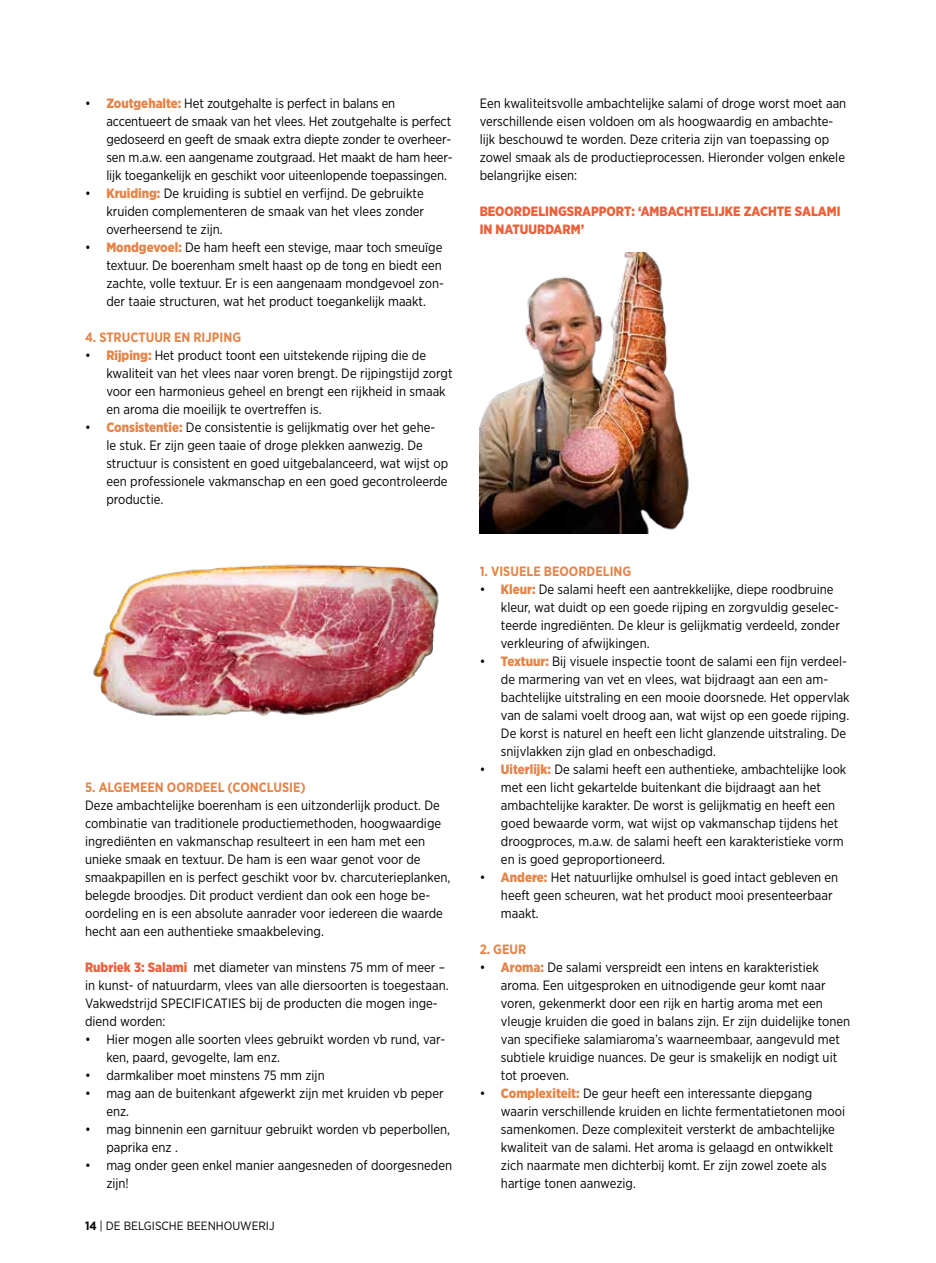
<style>
.page{position:relative;width:936px;height:1263px;background:#fff}
.page>*{position:absolute;margin:0;border:0;box-sizing:border-box;transform-origin:0 0}
.t1{font:13.5px/18px "Gotham Narrow";color:#000}
.t2{font:700 13.5px "Gotham Narrow";color:#e48448}
.t3{font:900 13.5px/18px "Gotham Narrow";color:#ec613a}
.t4{font:12px "Gotham Narrow";color:#000}
.s1{font-weight:900;color:#e48448}
.s2{font-weight:900;color:#ec613a}
.s3{font-weight:700}
</style>
<div class="page">
<img style="left:93px;top:564px;width:346px;height:152px">
<img style="left:479px;top:252px;width:210px;height:282px">
<p class="t1" style="left:106px;top:94px;width:348px;text-indent:-21px">• <span class="s1">Zoutgehalte:</span> Het zoutgehalte is perfect in balans en accentueert de smaak van het vlees. Het zoutgehalte is perfect gedoseerd en geeft de smaak extra diepte zonder te overheer&shy;sen m.a.w. een aangename zoutgraad. Het maakt de ham heer&shy;lijk toegankelijk en geschikt voor uiteenlopende toepassingen.</p>
<p class="t1" style="left:106px;top:184px;width:319px;text-align:justify;text-indent:-21px">• <span class="s1">Kruiding:</span> De kruiding is subtiel en verfijnd. De gebruikte kruiden complementeren de smaak van het vlees zonder overheersend te zijn.</p>
<p class="t1" style="left:106px;top:238px;width:339px;text-indent:-21px">• <span class="s1">Mondgevoel:</span> De ham heeft een stevige, maar toch smeuïge textuur. De boerenham smelt haast op de tong en biedt een zachte, volle textuur. Er is een aangenaam mondgevoel zon&shy;der taaie structuren, wat het product toegankelijk maakt.</p>
<p class="t2" style="left:85px;top:329px;width:157px">4. STRUCTUUR EN RIJPING</p>
<p class="t1" style="left:106px;top:346px;width:347px;text-indent:-21px">• <span class="s1">Rijping:</span> Het product toont een uitstekende rijping die de kwaliteit van het vlees naar voren brengt. De rijpingstijd zorgt voor een harmonieus geheel en brengt een rijkheid in smaak en aroma die moeilijk te overtreffen is.</p>
<p class="t1" style="left:106px;top:418px;width:343px;text-indent:-21px">• <span class="s1">Consistentie:</span> De consistentie is gelijkmatig over het gehe&shy;le stuk. Er zijn geen taaie of droge plekken aanwezig. De structuur is consistent en goed uitgebalanceerd, wat wijst op een professionele vakmanschap en een goed gecontroleerde productie.</p>
<p class="t2" style="left:85px;top:779px;width:222px">5. ALGEMEEN OORDEEL (CONCLUSIE)</p>
<p class="t1" style="left:85px;top:796px;width:367px">Deze ambachtelijke boerenham is een uitzonderlijk product. De combinatie van traditionele productiemethoden, hoogwaardige ingrediënten en vakmanschap resulteert in een ham met een unieke smaak en textuur. De ham is een waar genot voor de smaakpapillen en is perfect geschikt voor bv. charcuterieplanken, belegde broodjes. Dit product verdient dan ook een hoge be&shy;oordeling en is een absolute aanrader voor iedereen die waarde hecht aan een authentieke smaakbeleving.</p>
<p class="t1" style="left:85px;top:958px;width:365px"><span class="s2">Rubriek 3: Salami</span> met diameter van minstens 75 mm of meer – in kunst- of natuurdarm, vlees van alle diersoorten is toegestaan.<br>Vakwedstrijd SPECIFICATIES bij de producten die mogen inge&shy;diend worden:</p>
<p class="t1" style="left:106px;top:1030px;width:340px;text-indent:-21px">• Hier mogen alle soorten vlees gebruikt worden vb rund, var&shy;ken, paard, gevogelte, lam enz.</p>
<p class="t1" style="left:85px;top:1066px;width:241px">• darmkaliber moet minstens 75 mm zijn</p>
<p class="t1" style="left:106px;top:1084px;width:339px;text-indent:-21px">• mag aan de buitenkant afgewerkt zijn met kruiden vb peper enz.</p>
<p class="t1" style="left:106px;top:1120px;width:345px;text-indent:-21px">• mag binnenin een garnituur gebruikt worden vb peperbollen, paprika enz .</p>
<p class="t1" style="left:106px;top:1156px;width:347px;text-indent:-21px">• mag onder geen enkel manier aangesneden of doorgesneden zijn!</p>
<p class="t4" style="left:85px;top:1218px;width:191px"><span class="s3">14</span> | DE BELGISCHE BEENHOUWERIJ</p>
<p class="t1" style="left:479px;top:94px;width:368px">Een kwaliteitsvolle ambachtelijke salami of droge worst moet aan verschillende eisen voldoen om als hoogwaardig en ambachte&shy;lijk beschouwd te worden. Deze criteria zijn van toepassing op zowel smaak als de productieprocessen. Hieronder volgen enkele belangrijke eisen:</p>
<p class="t3" style="left:479px;top:202px;width:362px">BEOORDELINGSRAPPORT: ‘AMBACHTELIJKE ZACHTE SALAMI<br>IN NATUURDARM’</p>
<p class="t2" style="left:479px;top:563px;width:153px">1. VISUELE BEOORDELING</p>
<p class="t1" style="left:501px;top:580px;width:340px;text-indent:-21px">• <span class="s1">Kleur:</span> De salami heeft een aantrekkelijke, diepe roodbruine kleur, wat duidt op een goede rijping en zorgvuldig geselec&shy;teerde ingrediënten. De kleur is gelijkmatig verdeeld, zonder verkleuring of afwijkingen.</p>
<p class="t1" style="left:501px;top:652px;width:350px;text-indent:-21px">• <span class="s1">Textuur:</span> Bij visuele inspectie toont de salami een fijn verdeel&shy;de marmering van vet en vlees, wat bijdraagt aan een am&shy;bachtelijke uitstraling en een mooie doorsnede. Het oppervlak van de salami voelt droog aan, wat wijst op een goede rijping.<br>De korst is naturel en heeft een licht glanzende uitstraling. De snijvlakken zijn glad en onbeschadigd.</p>
<p class="t1" style="left:501px;top:760px;width:347px;text-indent:-21px">• <span class="s1">Uiterlijk:</span> De salami heeft een authentieke, ambachtelijke look met een licht gekartelde buitenkant die bijdraagt aan het ambachtelijke karakter. De worst is gelijkmatig en heeft een goed bewaarde vorm, wat wijst op vakmanschap tijdens het droogproces, m.a.w. de salami heeft een karakteristieke vorm en is goed geproportioneerd.</p>
<p class="t1" style="left:501px;top:868px;width:339px;text-indent:-21px">• <span class="s1">Andere:</span> Het natuurlijke omhulsel is goed intact gebleven en heeft geen scheuren, wat het product mooi presenteerbaar maakt.</p>
<p class="t2" style="left:479px;top:941px;width:48px">2. GEUR</p>
<p class="t1" style="left:501px;top:958px;width:351px;text-indent:-21px">• <span class="s1">Aroma:</span> De salami verspreidt een intens en karakteristiek aroma. Een uitgesproken en uitnodigende geur komt naar voren, gekenmerkt door een rijk en hartig aroma met een vleugje kruiden die goed in balans zijn. Er zijn duidelijke tonen van specifieke salamiaroma’s waarneembaar, aangevuld met subtiele kruidige nuances. De geur is smakelijk en nodigt uit tot proeven.</p>
<p class="t1" style="left:501px;top:1084px;width:345px;text-indent:-21px">• <span class="s1">Complexiteit:</span> De geur heeft een interessante diepgang waarin verschillende kruiden en lichte fermentatietonen mooi samenkomen. Deze complexiteit versterkt de ambachtelijke kwaliteit van de salami. Het aroma is gelaagd en ontwikkelt zich naarmate men dichterbij komt. Er zijn zowel zoete als hartige tonen aanwezig.</p>
</div>
